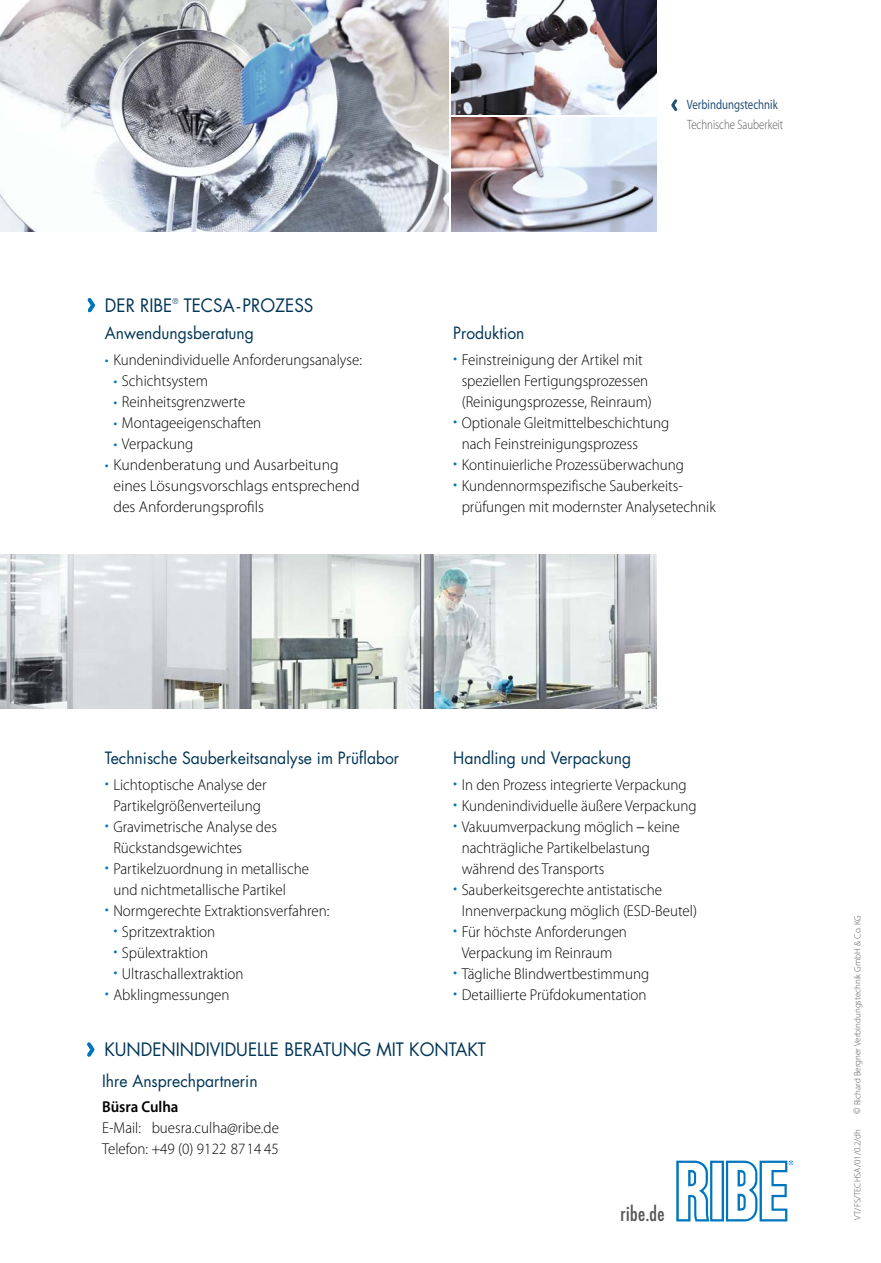
<style>
.page{position:relative;width:881px;height:1263px;background:#fff}
.page>*{position:absolute;margin:0;border:0;box-sizing:border-box;transform-origin:0 0}
.t1{font:condensed 19.65px "Futura";letter-spacing:.02em;color:#565656}
.t2{font:18px "Futura";color:#003556;scale:.95 1}
.t3{font:16.5px "Futura";color:#003556;scale:.95 1}
.t4{font:300 15.75px/21px "Myriad Pro";color:#000;scale:.95 1}
.t5{font:300 15.75px/21px "Myriad Pro";color:#000}
.t6{font:600 15.75px "Myriad Pro";color:#000;scale:.95 1}
.t7{font:300 13.5px "Myriad Pro";color:#565656;scale:.8 1}
.t8{font:13.5px "Myriad Pro";color:#245174;scale:.8 1}
.t9{font:300 9px "Myriad Pro";color:#565656}
.t10{font:300 7.8px "Futura";color:#003556;scale:.95 1}
.s1{color:#0076be}
.s2{font-weight:700;color:#0076be}
.s3{font-family:"Frutiger"}
.s4{font-size:10.5px}
</style>
<div class="page">
<svg style="left:676px;top:1160px;width:117px;height:61px"></svg>
<svg style="left:87px;top:298px;width:8px;height:15px"></svg>
<svg style="left:87px;top:1042px;width:8px;height:15px"></svg>
<img style="left:451px;top:0;width:205px;height:114px">
<img style="left:451px;top:117px;width:205px;height:115px">
<img style="left:0;top:0;width:448px;height:232px">
<svg style="left:671px;top:99px;width:7px;height:12px"></svg>
<img style="left:0;top:554px;width:656px;height:155px">
<p class="t2" style="left:105px;top:294px;width:73px">DER RIBE</p>
<p class="t10" style="left:172px;top:297px;width:8px">®</p>
<p class="t2" style="left:184px;top:294px;width:138px">TECSA-PROZESS</p>
<p class="t3" style="left:105px;top:323px;width:158px">Anwendungsberatung</p>
<p class="t4" style="left:105px;top:349px;width:272px"><span class="s1">•</span> Kundenindividuelle Anforderungsanalyse:</p>
<p class="t4" style="left:113px;top:370px;width:101px"><span class="s1">•</span> Schichtsystem</p>
<p class="t4" style="left:113px;top:391px;width:140px"><span class="s1">•</span> Reinheitsgrenzwerte</p>
<p class="t4" style="left:113px;top:412px;width:157px"><span class="s1">•</span> Montageeigenschaften</p>
<p class="t4" style="left:113px;top:433px;width:85px"><span class="s1">•</span> Verpackung</p>
<p class="t5" style="left:113px;top:454px;width:248px;text-indent:-9px"><span class="s1">•</span> Kundenberatung und Ausarbeitung eines Lösungsvorschlags entsprechend des Anforderungsprofils</p>
<p class="t8" style="left:686px;top:97px;width:115px">Verbindungstechnik</p>
<p class="t7" style="left:686px;top:116px;width:122px">Technische Sauberkeit</p>
<p class="t3" style="left:453px;top:323px;width:77px">Produktion</p>
<p class="t4" style="left:453px;top:349px;width:201px"><span class="s2">∙</span> Feinstreinigung der Artikel mit</p>
<p class="t4" style="left:461px;top:370px;width:198px">speziellen Fertigungsprozessen</p>
<p class="t4" style="left:461px;top:391px;width:202px">(Reinigungsprozesse, Reinraum)</p>
<p class="t4" style="left:453px;top:412px;width:229px"><span class="s2">∙</span> Optionale Gleitmittelbeschichtung</p>
<p class="t4" style="left:461px;top:433px;width:187px">nach Feinstreinigungsprozess</p>
<p class="t4" style="left:453px;top:454px;width:244px"><span class="s2">∙</span> Kontinuierliche Prozessüberwachung</p>
<p class="t4" style="left:453px;top:475px;width:243px"><span class="s2">∙</span> Kundennormspezifische Sauberkeits-</p>
<p class="t4" style="left:461px;top:496px;width:269px">prüfungen mit modernster Analysetechnik</p>
<p class="t3" style="left:105px;top:748px;width:311px">Technische Sauberkeitsanalyse im Prüflabor</p>
<p class="t4" style="left:105px;top:774px;width:172px"><span class="s2">∙</span> Lichtoptische Analyse der</p>
<p class="t4" style="left:113px;top:795px;width:157px">Partikelgrößenverteilung</p>
<p class="t4" style="left:105px;top:816px;width:182px"><span class="s2">∙</span> Gravimetrische Analyse des</p>
<p class="t4" style="left:113px;top:837px;width:137px">Rückstandsgewichtes</p>
<p class="t4" style="left:105px;top:858px;width:216px"><span class="s2">∙</span> Partikelzuordnung in metallische</p>
<p class="t4" style="left:113px;top:879px;width:183px">und nichtmetallische Partikel</p>
<p class="t4" style="left:105px;top:900px;width:237px"><span class="s2">∙</span> Normgerechte Extraktionsverfahren:</p>
<p class="t4" style="left:113px;top:921px;width:108px"><span class="s2">∙</span> Spritzextraktion</p>
<p class="t4" style="left:113px;top:942px;width:101px"><span class="s2">∙</span> Spülextraktion</p>
<p class="t4" style="left:113px;top:963px;width:138px"><span class="s2">∙</span> Ultraschallextraktion</p>
<p class="t4" style="left:105px;top:984px;width:133px"><span class="s2">∙</span> Abklingmessungen</p>
<p class="t3" style="left:453px;top:748px;width:189px">Handling und Verpackung</p>
<p class="t4" style="left:453px;top:774px;width:247px"><span class="s2">∙</span> In den Prozess integrierte Verpackung</p>
<p class="t4" style="left:453px;top:795px;width:257px"><span class="s2">∙</span> Kundenindividuelle äußere Verpackung</p>
<p class="t4" style="left:453px;top:816px;width:240px"><span class="s2">∙</span> Vakuumverpackung möglich <span class="s3">–</span> keine</p>
<p class="t4" style="left:461px;top:837px;width:200px">nachträgliche Partikelbelastung</p>
<p class="t4" style="left:461px;top:858px;width:152px">während des Transports</p>
<p class="t4" style="left:453px;top:879px;width:221px"><span class="s2">∙</span> Sauberkeitsgerechte antistatische</p>
<p class="t4" style="left:461px;top:900px;width:249px">Innenverpackung möglich (ESD-Beutel)</p>
<p class="t4" style="left:453px;top:921px;width:184px"><span class="s2">∙</span> Für höchste Anforderungen</p>
<p class="t4" style="left:461px;top:942px;width:160px">Verpackung im Reinraum</p>
<p class="t4" style="left:453px;top:963px;width:208px"><span class="s2">∙</span> Tägliche Blindwertbestimmung</p>
<p class="t4" style="left:453px;top:984px;width:205px"><span class="s2">∙</span> Detaillierte Prüfdokumentation</p>
<p class="t2" style="left:104px;top:1038px;width:403px">KUNDENINDIVIDUELLE BERATUNG MIT KONTAKT</p>
<p class="t3" style="left:102px;top:1070px;width:165px">Ihre Ansprechpartnerin</p>
<p class="t6" style="left:102px;top:1096px;width:82px">Büsra Culha</p>
<p class="t4" style="left:102px;top:1117px;width:187px">E-Mail: buesra.culha@ribe.de<br>Telefon: +49 (0) 9122 8714 45</p>
<p class="t1" style="left:620px;top:1202px;width:45px">ribe.de</p>
<p class="t9" style="left:851px;top:1114px;width:200px;rotate:-90deg"><span class="s4">©</span> Richard Bergner Verbindungstechnik GmbH &amp; Co. KG</p>
<p class="t9" style="left:851px;top:1220px;width:92px;rotate:-90deg">VT/FS/TECHSA/01/0.2/dh</p>
</div>
